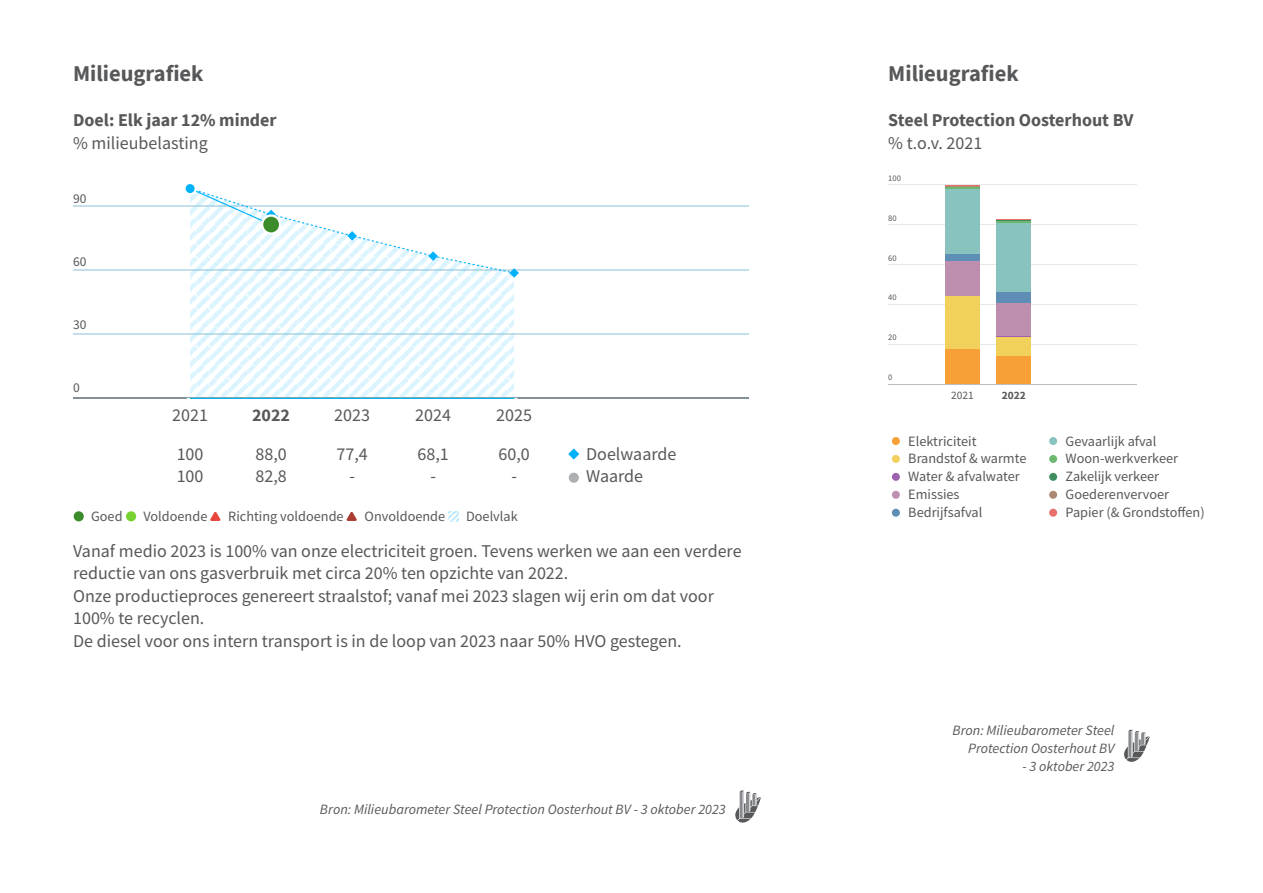
<style>
.page{position:relative;width:1263px;height:893px;background:#fff}
.page>*{position:absolute;margin:0;border:0;box-sizing:border-box;transform-origin:0 0}
.t1{font:700 22.5px "Source Sans Pro";color:#57585a}
.t2{font:18px/22.6px "Source Sans Pro";color:#57585a}
.t3{font:700 18px/22.6px "Source Sans Pro";color:#57585a}
.t4{font:14.25px/17.9px "Source Sans Pro";color:#57585a}
.t5{font:italic 14.25px/17.9px "Source Sans Pro";color:#57585a;text-align:right}
.t6{font:13.5px "Source Sans Pro";color:#57585a}
.t7{font:11.4px "Source Sans Pro";color:#57585a}
.t8{font:700 11.4px "Source Sans Pro";color:#57585a}
.t9{font:8.55px "Source Sans Pro";color:#57585a}
.s1{font-weight:400}
</style>
<div class="page">
<div style="left:945px;top:349px;width:34px;height:35px;background:#f6a037"></div>
<div style="left:945px;top:296px;width:34px;height:53px;background:#f1d05b"></div>
<div style="left:945px;top:260px;width:34px;height:36px;background:#be8eaf"></div>
<div style="left:945px;top:254px;width:34px;height:6px;background:#5e8db5"></div>
<div style="left:945px;top:189px;width:34px;height:65px;background:#88c3bf"></div>
<hr style="left:945px;top:187px;width:34px;height:2px;background:#6bb86e">
<hr style="left:945px;top:185px;width:34px;height:2px;background:#ac8772">
<hr style="left:945px;top:185px;width:34px;height:1px;background:#e96f6d">
<div style="left:996px;top:355px;width:35px;height:29px;background:#f6a037"></div>
<div style="left:996px;top:336px;width:35px;height:19px;background:#f1d05b"></div>
<hr style="left:996px;top:336px;width:35px;height:1px;background:#9e61ad">
<div style="left:996px;top:302px;width:35px;height:34px;background:#be8eaf"></div>
<div style="left:996px;top:292px;width:35px;height:10px;background:#5e8db5"></div>
<div style="left:996px;top:223px;width:35px;height:69px;background:#88c3bf"></div>
<hr style="left:996px;top:220px;width:35px;height:3px;background:#6bb86e">
<hr style="left:996px;top:219px;width:35px;height:1px;background:#e96f6d">
<hr style="left:888px;top:384px;width:249px;height:1px;background:#bcbdc0">
<div style="left:892px;top:437px;width:8px;height:8px;background:#f6a037;border-radius:50%"></div>
<div style="left:892px;top:455px;width:8px;height:8px;background:#f1d05b;border-radius:50%"></div>
<div style="left:892px;top:473px;width:8px;height:8px;background:#9e61ad;border-radius:50%"></div>
<div style="left:892px;top:491px;width:8px;height:8px;background:#be8eaf;border-radius:50%"></div>
<div style="left:892px;top:509px;width:8px;height:8px;background:#5e8db5;border-radius:50%"></div>
<div style="left:1049px;top:437px;width:8px;height:8px;background:#88c3bf;border-radius:50%"></div>
<div style="left:1049px;top:455px;width:8px;height:8px;background:#6bb86e;border-radius:50%"></div>
<div style="left:1049px;top:473px;width:8px;height:8px;background:#3e8e5f;border-radius:50%"></div>
<div style="left:1049px;top:491px;width:8px;height:8px;background:#ac8772;border-radius:50%"></div>
<div style="left:1049px;top:509px;width:8px;height:8px;background:#e96f6d;border-radius:50%"></div>
<svg style="left:1124px;top:730px;width:26px;height:32px"></svg>
<hr style="left:73px;top:398px;width:675px;height:1px;background:#829196">
<hr style="left:187px;top:398px;width:330px;height:1px;background:#fff">
<svg style="left:190px;top:278px;width:324px;height:121px"></svg>
<svg style="left:185px;top:190px;width:334px;height:88px"></svg>
<div style="left:183px;top:182px;width:14px;height:13px;background:#00b1fb;border:2px solid #fff;border-radius:50%"></div>
<svg style="left:261px;top:214px;width:20px;height:21px"></svg>
<svg style="left:568px;top:448px;width:11px;height:12px"></svg>
<div style="left:569px;top:473px;width:10px;height:10px;background:#aeafb3;border-radius:50%"></div>
<div style="left:74px;top:511px;width:10px;height:10px;background:#3c8c2b;border-radius:50%"></div>
<div style="left:126px;top:511px;width:10px;height:10px;background:#78d232;border-radius:50%"></div>
<svg style="left:210px;top:512px;width:11px;height:9px"></svg>
<svg style="left:347px;top:512px;width:10px;height:9px"></svg>
<svg style="left:449px;top:511px;width:10px;height:10px"></svg>
<svg style="left:735px;top:790px;width:26px;height:33px"></svg>
<p class="t1" style="left:73px;top:58px;width:132px">Milieugrafiek</p>
<p class="t3" style="left:73px;top:109px;width:205px">Doel: Elk jaar 12% minder <span class="s1">% milieubelasting</span></p>
<p class="t6" style="left:73px;top:190px;width:15px">90</p>
<p class="t6" style="left:73px;top:253px;width:15px">60</p>
<p class="t6" style="left:73px;top:316px;width:15px">30</p>
<p class="t6" style="left:73px;top:379px;width:8px">0</p>
<p class="t2" style="left:172px;top:404px;width:37px">2021</p>
<p class="t3" style="left:252px;top:404px;width:40px">2022</p>
<p class="t2" style="left:334px;top:404px;width:37px">2023</p>
<p class="t2" style="left:415px;top:404px;width:37px">2024</p>
<p class="t2" style="left:496px;top:404px;width:37px">2025</p>
<p class="t2" style="left:177px;top:442px;width:28px">100</p>
<p class="t2" style="left:255px;top:442px;width:33px">88,0</p>
<p class="t2" style="left:336px;top:442px;width:33px">77,4</p>
<p class="t2" style="left:417px;top:442px;width:33px">68,1</p>
<p class="t2" style="left:498px;top:442px;width:33px">60,0</p>
<p class="t2" style="left:586px;top:442px;width:92px">Doelwaarde</p>
<p class="t2" style="left:177px;top:465px;width:28px">100</p>
<p class="t2" style="left:255px;top:465px;width:33px">82,8</p>
<p class="t2" style="left:349px;top:465px;width:7px">-</p>
<p class="t2" style="left:430px;top:465px;width:7px">-</p>
<p class="t2" style="left:511px;top:465px;width:7px">-</p>
<p class="t2" style="left:586px;top:465px;width:58px">Waarde</p>
<p class="t4" style="left:91px;top:508px;width:33px">Goed</p>
<p class="t4" style="left:143px;top:508px;width:65px">Voldoende</p>
<p class="t4" style="left:228px;top:508px;width:117px">Richting voldoende</p>
<p class="t4" style="left:365px;top:508px;width:82px">Onvoldoende</p>
<p class="t4" style="left:466px;top:508px;width:53px">Doelvlak</p>
<p class="t2" style="left:73px;top:539px;width:670px">Vanaf medio 2023 is 100% van onze electriciteit groen. Tevens werken we aan een verdere reductie van ons gasverbruik met circa 20% ten opzichte van 2022.<br>Onze productieproces genereert straalstof; vanaf mei 2023 slagen wij erin om dat voor 100% te recyclen.<br>De diesel voor ons intern transport is in de loop van 2023 naar 50% HVO gestegen.</p>
<p class="t5" style="left:320px;top:800px;width:407px">Bron: Milieubarometer Steel Protection Oosterhout BV - 3 oktober 2023</p>
<p class="t1" style="left:888px;top:58px;width:132px">Milieugrafiek</p>
<p class="t3" style="left:888px;top:109px;width:247px">Steel Protection Oosterhout BV <span class="s1">% t.o.v. 2021</span></p>
<p class="t9" style="left:888px;top:172px;width:14px">100</p>
<p class="t9" style="left:888px;top:212px;width:10px">80</p>
<p class="t9" style="left:888px;top:252px;width:10px">60</p>
<p class="t9" style="left:888px;top:292px;width:10px">40</p>
<p class="t9" style="left:888px;top:332px;width:10px">20</p>
<p class="t9" style="left:888px;top:372px;width:6px">0</p>
<p class="t7" style="left:951px;top:388px;width:24px">2021</p>
<p class="t8" style="left:1002px;top:387px;width:26px">2022</p>
<p class="t4" style="left:908px;top:432px;width:120px">Elektriciteit<br>Brandstof &amp; warmte<br>Water &amp; afvalwater<br>Emissies<br>Bedrijfsafval</p>
<p class="t4" style="left:1065px;top:432px;width:141px">Gevaarlijk afval<br>Woon-werkverkeer<br>Zakelijk verkeer<br>Goederenvervoer<br>Papier (&amp; Grondstoffen)</p>
<p class="t5" style="left:952px;top:722px;width:163px">Bron: Milieubarometer Steel<br>Protection Oosterhout BV</p>
<p class="t5" style="left:1023px;top:757px;width:93px">- 3 oktober 2023</p>
</div>
